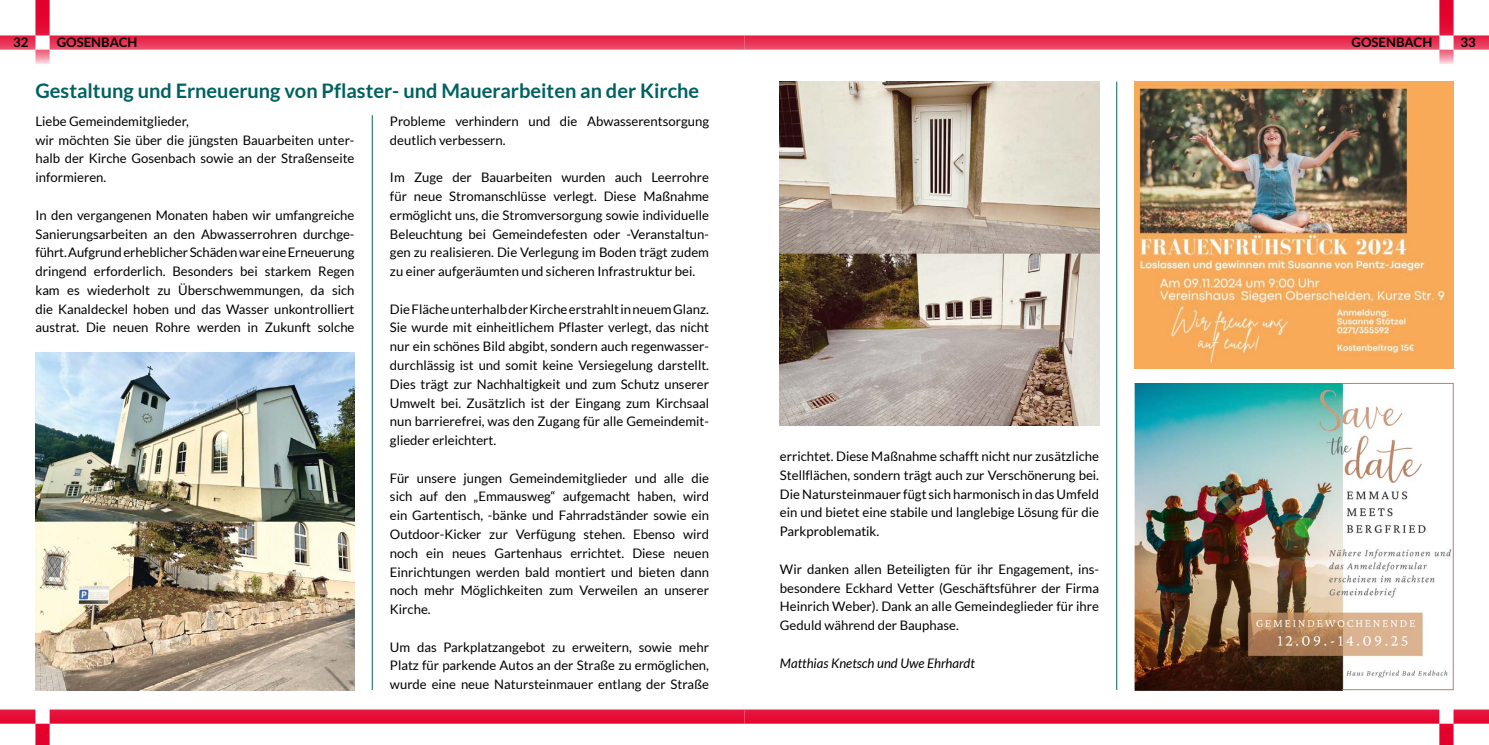
<style>
.page{position:relative;width:1489px;height:745px;background:#fff}
.page>*{position:absolute;margin:0;border:0;box-sizing:border-box;transform-origin:0 0}
.t1{font:700 20px "Lato";color:#006161}
.t2{font:13.12px/18.8px "Lato";color:#000;text-align:justify}
.t3{font:italic 13.12px "Lato";color:#000}
.t4{font:700 13.12px "Lato";color:#000}
</style>
<div class="page">
<svg style="left:0;top:0;width:744px;height:64px"></svg>
<svg style="left:744px;top:0;width:744px;height:64px"></svg>
<svg style="left:0;top:709px;width:1488px;height:35px"></svg>
<hr style="left:372px;top:115px;width:1px;height:574px;background:#006161">
<hr style="left:1116px;top:81px;width:1px;height:608px;background:#006161">
<img style="left:780px;top:81px;width:318px;height:344px">
<img style="left:35px;top:353px;width:319px;height:336px">
<img style="left:1134px;top:81px;width:319px;height:288px">
<img style="left:1134px;top:383px;width:207px;height:306px">
<svg style="left:1341px;top:383px;width:112px;height:306px"></svg>
<p class="t4" style="left:13px;top:35px;width:17px">32</p>
<p class="t4" style="left:57px;top:35px;width:82px">GOSENBACH</p>
<p class="t4" style="left:1351px;top:35px;width:82px">GOSENBACH</p>
<p class="t4" style="left:1460px;top:35px;width:17px">33</p>
<h1 class="t1" style="left:35px;top:79px;width:665px">Gestaltung und Erneuerung von Pflaster- und Mauerarbeiten an der Kirche</h1>
<p class="t2" style="left:390px;top:112px;width:320px">Probleme verhindern und die Abwasserentsorgung deutlich verbessern.</p>
<p class="t2" style="left:390px;top:168px;width:320px">Im Zuge der Bauarbeiten wurden auch Leerrohre für neue Stromanschlüsse verlegt. Diese Maßnahme ermöglicht uns, die Stromversorgung sowie individuelle Beleuchtung bei Gemeindefesten oder -Veranstaltun&shy;gen zu realisieren. Die Verlegung im Boden trägt zudem zu einer aufgeräumten und sicheren Infrastruktur bei.</p>
<p class="t2" style="left:390px;top:299px;width:320px">Die Fläche unterhalb der Kirche erstrahlt in neuem Glanz.<br>Sie wurde mit einheitlichem Pflaster verlegt, das nicht nur ein schönes Bild abgibt, sondern auch regenwasser&shy;durchlässig ist und somit keine Versiegelung darstellt.<br>Dies trägt zur Nachhaltigkeit und zum Schutz unserer Umwelt bei. Zusätzlich ist der Eingang zum Kirchsaal nun barrierefrei, was den Zugang für alle Gemeindemit&shy;glieder erleichtert.</p>
<p class="t2" style="left:390px;top:468px;width:320px">Für unsere jungen Gemeindemitglieder und alle die sich auf den „Emmausweg“ aufgemacht haben, wird ein Gartentisch, -bänke und Fahrradständer sowie ein Outdoor-Kicker zur Verfügung stehen. Ebenso wird noch ein neues Gartenhaus errichtet. Diese neuen Einrichtungen werden bald montiert und bieten dann noch mehr Möglichkeiten zum Verweilen an unserer Kirche.</p>
<p class="t2" style="left:390px;top:637px;width:320px">Um das Parkplatzangebot zu erweitern, sowie mehr Platz für parkende Autos an der Straße zu ermöglichen, wurde eine neue Natursteinmauer entlang der Straße</p>
<p class="t2" style="left:35px;top:112px;width:320px;text-align:left">Liebe Gemeindemitglieder,<br>wir möchten Sie über die jüngsten Bauarbeiten unter&shy;halb der Kirche Gosenbach sowie an der Straßenseite informieren.</p>
<p class="t2" style="left:35px;top:205px;width:320px">In den vergangenen Monaten haben wir umfangreiche Sanierungsarbeiten an den Abwasserrohren durchge&shy;führt. Aufgrund erheblicher Schäden war eine Erneuerung dringend erforderlich. Besonders bei starkem Regen kam es wiederholt zu Überschwemmungen, da sich die Kanaldeckel hoben und das Wasser unkontrolliert austrat. Die neuen Rohre werden in Zukunft solche</p>
<p class="t2" style="left:780px;top:446px;width:320px">errichtet. Diese Maßnahme schafft nicht nur zusätzliche Stellflächen, sondern trägt auch zur Verschönerung bei.<br>Die Natursteinmauer fügt sich harmonisch in das Umfeld ein und bietet eine stabile und langlebige Lösung für die Parkproblematik.</p>
<p class="t2" style="left:780px;top:559px;width:320px">Wir danken allen Beteiligten für ihr Engagement, ins&shy;besondere Eckhard Vetter (Geschäftsführer der Firma Heinrich Weber). Dank an alle Gemeindeglieder für ihre Geduld während der Bauphase.</p>
<p class="t3" style="left:780px;top:655px;width:196px">Matthias Knetsch und Uwe Ehrhardt</p>
</div>
